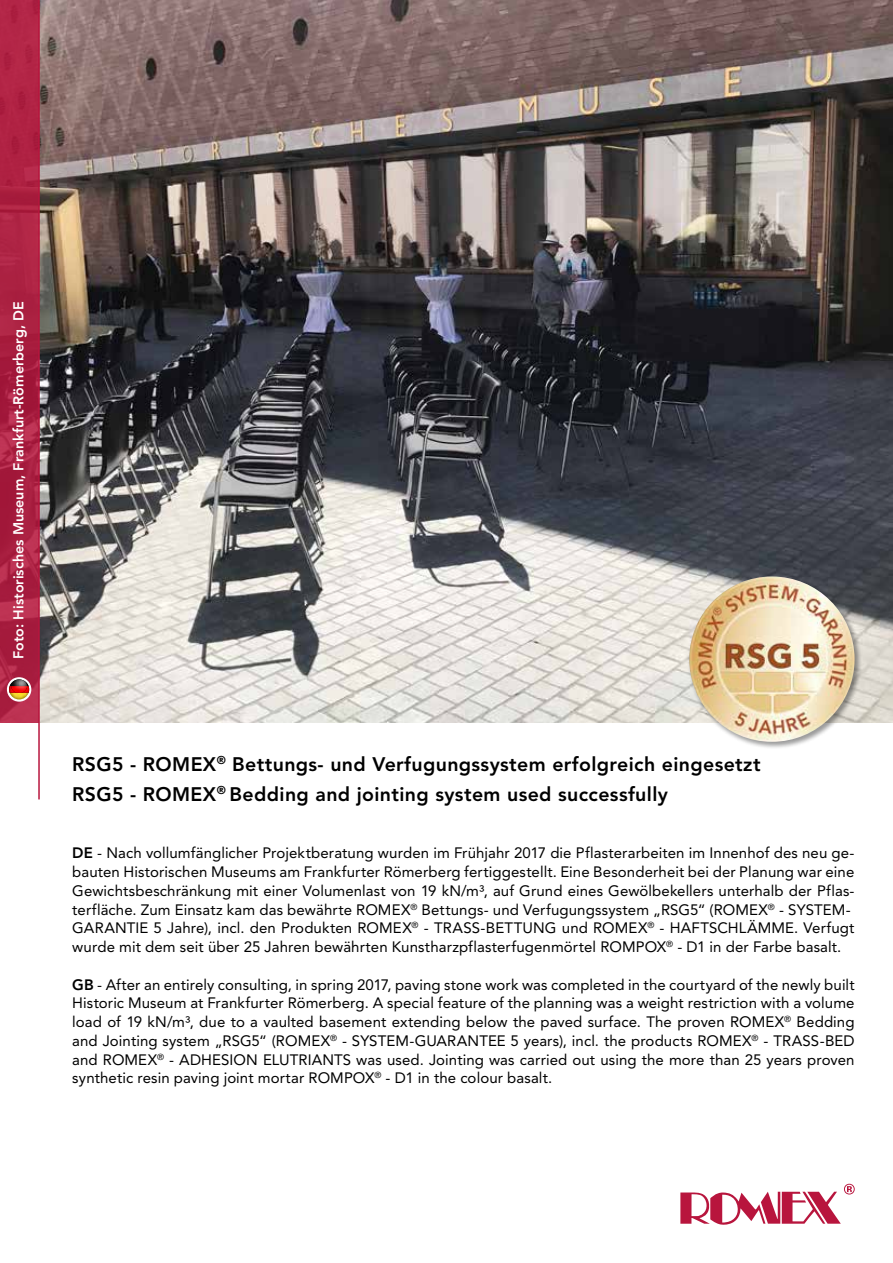
<style>
.page{position:relative;width:893px;height:1263px;background:#fff}
.page>*{position:absolute;margin:0;border:0;box-sizing:border-box;transform-origin:0 0}
.t1{font:800 19.5px/30px "Avenir LT";letter-spacing:.02em;color:#000}
.t2{font:15px/18.8px "Avenir LT";letter-spacing:.005em;color:#000}
.t3{font:800 14.25px "Avenir LT";color:#fff}
.s1{font-weight:800}
</style>
<div class="page">
<svg style="left:680px;top:1184px;width:175px;height:41px"></svg>
<img style="left:40px;top:0;width:853px;height:723px">
<div style="left:687px;top:575px;width:175px;height:174px;background:#000;opacity:.4"></div>
<img style="left:689px;top:576px;width:166px;height:166px;border-radius:83px">
<hr style="left:38px;top:0;width:2px;height:799px;background:#b8153d">
<svg style="left:0;top:0;width:38px;height:723px;background:#ac2142"></svg>
<svg style="left:7px;top:677px;width:24px;height:25px"></svg>
<img style="left:9px;top:679px;width:20px;height:20px">
<img style="left:11px;top:679px;width:16px;height:14px">
<p class="t3" style="left:10px;top:659px;width:359px;rotate:-90deg">Foto: Historisches Museum, Frankfurt-Römerberg, DE</p>
<h1 class="t1" style="left:72px;top:749px;width:690px">RSG5 - ROMEX<sup>®</sup> Bettungs- und Verfugungssystem erfolgreich eingesetzt<br>RSG5 - ROMEX<sup>®</sup> Bedding and jointing system used successfully</h1>
<p class="t2" style="left:72px;top:844px;width:784px"><span class="s1">DE</span> - Nach vollumfänglicher Projektberatung wurden im Frühjahr 2017 die Pflasterarbeiten im Innenhof des neu ge&shy;bauten Historischen Museums am Frankfurter Römerberg fertiggestellt. Eine Besonderheit bei der Planung war eine Gewichtsbeschränkung mit einer Volumenlast von 19 kN/m³, auf Grund eines Gewölbekellers unterhalb der Pflas&shy;terfläche. Zum Einsatz kam das bewährte ROMEX<sup>®</sup> Bettungs- und Verfugungssystem „RSG5“ (ROMEX<sup>®</sup> - SYSTEM-GARANTIE 5 Jahre), incl. den Produkten ROMEX<sup>®</sup> - TRASS-BETTUNG und ROMEX<sup>®</sup> - HAFTSCHLÄMME. Verfugt wurde mit dem seit über 25 Jahren bewährten Kunstharzpflasterfugenmörtel ROMPOX<sup>®</sup> - D1 in der Farbe basalt.</p>
<p class="t2" style="left:72px;top:975px;width:784px;text-align:justify"><span class="s1">GB</span> - After an entirely consulting, in spring 2017, paving stone work was completed in the courtyard of the newly built Historic Museum at Frankfurter Römerberg. A special feature of the planning was a weight restriction with a volume load of 19 kN/m³, due to a vaulted basement extending below the paved surface. The proven ROMEX<sup>®</sup> Bedding and Jointing system „RSG5“ (ROMEX<sup>®</sup> - SYSTEM-GUARANTEE 5 years), incl. the products ROMEX<sup>®</sup> - TRASS-BED and ROMEX<sup>®</sup> - ADHESION ELUTRIANTS was used. Jointing was carried out using the more than 25 years proven synthetic resin paving joint mortar ROMPOX<sup>®</sup> - D1 in the colour basalt.</p>
</div>
